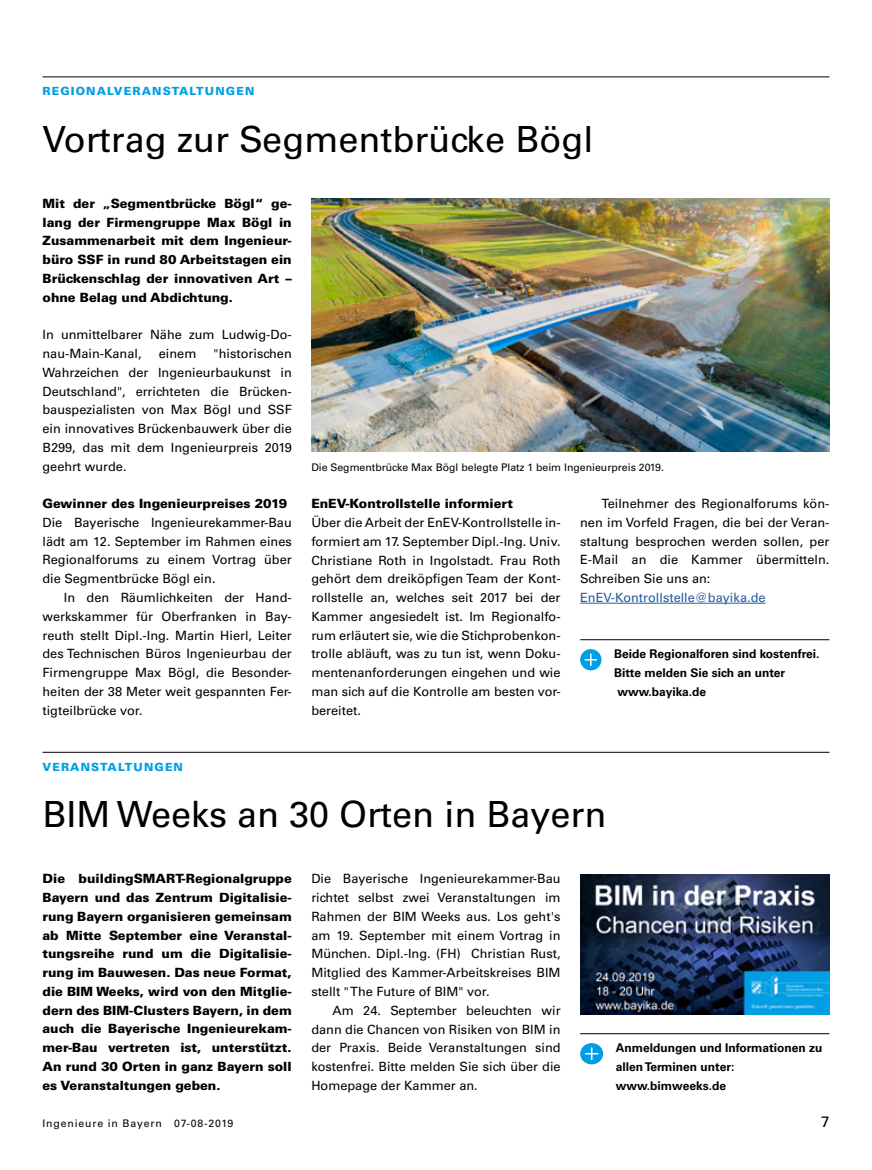
<style>
.page{position:relative;width:872px;height:1170px;background:#fff}
.page>*{position:absolute;margin:0;border:0;box-sizing:border-box;transform-origin:0 0}
.t1{font:36px "Univers LT Std";color:#000}
.t2{font:15px "Univers LT Std";color:#000}
.t3{font:12.75px/18.8px "Univers LT Std";color:#000;text-align:justify}
.t4{font:900 12.75px/18.8px "Univers LT Std";color:#000;text-align:justify}
.t5{font:12.75px "Univers LT Std";color:#245a9c}
.t6{font:700 12px/18.8px "Univers LT Std";color:#000}
.t7{font:900 11.25px "Univers LT Std";letter-spacing:.1em;color:#009ee3}
.t8{font:10.5px "Univers LT Std";color:#000}
.t9{font:10.5px "Univers LT Std";letter-spacing:.08em;color:#000}
</style>
<div class="page">
<img style="left:580px;top:874px;width:249px;height:140px">
<hr style="left:43px;top:76px;width:786px;height:1px;background:#000">
<hr style="left:43px;top:751px;width:786px;height:1px;background:#000">
<hr style="left:580px;top:602px;width:185px;height:1px;background:#245a9c">
<hr style="left:580px;top:639px;width:249px;height:1px;background:#000">
<hr style="left:580px;top:1033px;width:249px;height:1px;background:#000">
<img style="left:311px;top:199px;width:518px;height:253px">
<svg style="left:580px;top:649px;width:21px;height:21px"></svg>
<svg style="left:580px;top:1043px;width:23px;height:21px"></svg>
<p class="t7" style="left:43px;top:84px;width:213px">REGIONALVERANSTALTUNGEN</p>
<h1 class="t1" style="left:43px;top:117px;width:552px">Vortrag zur Segmentbrücke Bögl</h1>
<p class="t4" style="left:43px;top:194px;width:251px">Mit der „Segmentbrücke Bögl“ ge&shy;lang der Firmengruppe Max Bögl in Zusammenarbeit mit dem Ingenieur&shy;büro SSF in rund 80 Arbeitstagen ein Brückenschlag der innovativen Art – ohne Belag und Abdichtung.</p>
<p class="t3" style="left:43px;top:325px;width:251px">In unmittelbarer Nähe zum Ludwig-Do&shy;nau-Main-Kanal,</p>
<p class="t3" style="left:43px;top:344px;width:251px;text-indent:171px">"historischen Wahrzeichen der Ingenieurbaukunst in Deutschland", errichteten die Brücken&shy;bauspezialisten von Max Bögl und SSF ein innovatives Brückenbauwerk über die B299, das mit dem Ingenieurpreis 2019 geehrt wurde.</p>
<p class="t4" style="left:43px;top:494px;width:246px">Gewinner des Ingenieurpreises 2019</p>
<p class="t3" style="left:43px;top:513px;width:251px">Die Bayerische Ingenieurekammer-Bau lädt am 12. September im Rahmen eines Regionalforums zu einem Vortrag über die Segmentbrücke Bögl ein.</p>
<p class="t3" style="left:43px;top:588px;width:251px;text-indent:21px">In den Räumlichkeiten der Hand&shy;werkskammer für Oberfranken in Bay&shy;reuth stellt Dipl.-Ing. Martin Hierl, Leiter des Technischen Büros Ingenieurbau der Firmengruppe Max Bögl, die Besonder&shy;heiten der 38 Meter weit gespannten Fer&shy;tigteilbrücke vor.</p>
<p class="t3" style="left:159px;top:344px;width:39px">einem</p>
<p class="t7" style="left:43px;top:759px;width:142px">VERANSTALTUNGEN</p>
<p class="t8" style="left:311px;top:460px;width:354px">Die Segmentbrücke Max Bögl belegte Platz 1 beim Ingenieurpreis 2019.</p>
<p class="t4" style="left:311px;top:494px;width:203px">EnEV-Kontrollstelle informiert</p>
<p class="t3" style="left:311px;top:513px;width:251px">Über die Arbeit der EnEV-Kontrollstelle in&shy;formiert am 17. September Dipl.-Ing. Univ.<br>Christiane Roth in Ingolstadt. Frau Roth gehört dem dreiköpfigen Team der Kont&shy;rollstelle an, welches seit 2017 bei der Kammer angesiedelt ist. Im Regionalfo&shy;rum erläutert sie, wie die Stichprobenkon&shy;trolle abläuft, was zu tun ist, wenn Doku&shy;mentenanforderungen eingehen und wie man sich auf die Kontrolle am besten vor&shy;bereitet.</p>
<p class="t3" style="left:580px;top:494px;width:251px;text-indent:21px">Teilnehmer des Regionalforums kön&shy;nen im Vorfeld Fragen, die bei der Veran&shy;staltung besprochen werden sollen, per E-Mail an die Kammer übermitteln.<br>Schreiben Sie uns an:</p>
<p class="t5" style="left:580px;top:589px;width:187px">EnEV-Kontrollstelle@bayika.de</p>
<p class="t6" style="left:614px;top:644px;width:207px">Beide Regionalforen sind kostenfrei.<br>Bitte melden Sie sich an unter www.bayika.de</p>
<h1 class="t1" style="left:43px;top:792px;width:565px">BIM Weeks an 30 Orten in Bayern</h1>
<p class="t4" style="left:43px;top:869px;width:251px">Die buildingSMART-Regionalgruppe Bayern und das Zentrum Digitalisie&shy;rung Bayern organisieren gemeinsam ab Mitte September eine Veranstal&shy;tungsreihe rund um die Digitalisie&shy;rung im Bauwesen. Das neue Format, die BIM Weeks, wird von den Mitglie&shy;dern des BIM-Clusters Bayern, in dem auch die Bayerische Ingenieurekam&shy;mer-Bau vertreten ist, unterstützt.<br>An rund 30 Orten in ganz Bayern soll es Veranstaltungen geben.</p>
<p class="t3" style="left:311px;top:869px;width:251px">Die Bayerische Ingenieurekammer-Bau richtet selbst zwei Veranstaltungen im Rahmen der BIM Weeks aus. Los geht's am 19. September mit einem Vortrag in München. Dipl.-Ing. (FH) Christian Rust, Mitglied des Kammer-Arbeitskreises BIM stellt " The Future of BIM" vor.</p>
<p class="t3" style="left:311px;top:1000px;width:251px;text-indent:21px">Am 24. September beleuchten wir dann die Chancen von Risiken von BIM in der Praxis. Beide Veranstaltungen sind kostenfrei. Bitte melden Sie sich über die Homepage der Kammer an.</p>
<p class="t6" style="left:616px;top:1038px;width:208px">Anmeldungen und Informationen zu allen Terminen unter: www.bimweeks.de</p>
<p class="t9" style="left:43px;top:1117px;width:192px">Ingenieure in Bayern 07-08-2019</p>
<p class="t2" style="left:821px;top:1112px;width:10px">7</p>
</div>
